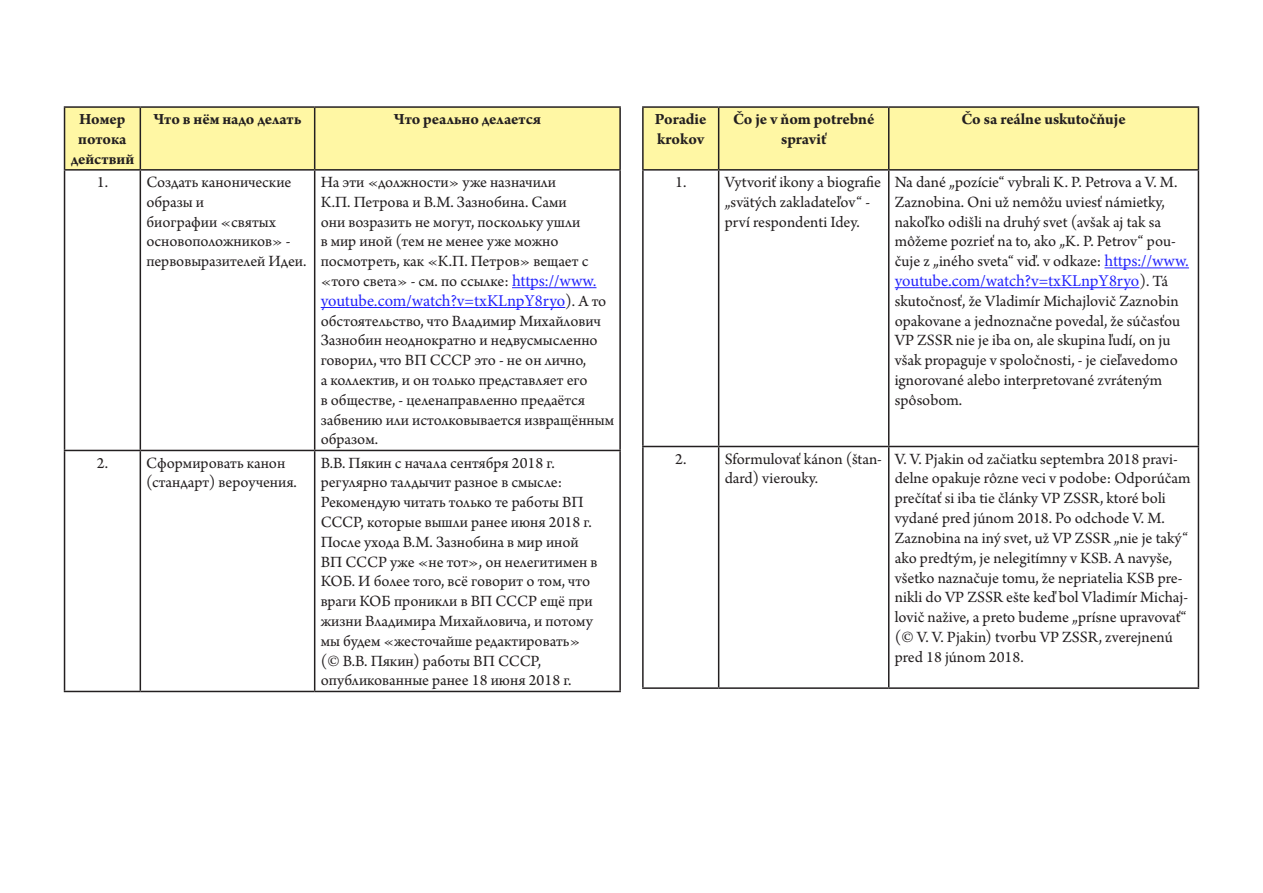
<style>
.page{position:relative;width:1263px;height:893px;background:#fff}
.page>*{position:absolute;margin:0;border:0;box-sizing:border-box;transform-origin:0 0}
.t1{font:16.5px/19.8px "Arno Pro";color:#231f20}
.t2{font:700 16.5px/19.8px "Arno Pro";letter-spacing:-.005em;color:#231f20;text-align:center}
.t3{font:16.5px "Minion Pro";color:#2222fc}
.s1{font-family:"Minion Pro";color:#2222fc}
.s2{font-family:"Arno Pro";color:#231f20}
</style>
<div class="page">
<div style="left:65px;top:108px;width:554px;height:61px;background:#fff7a4"></div>
<hr style="left:64px;top:106px;width:76px;height:2px;background:#231f20">
<hr style="left:64px;top:108px;width:1px;height:61px;background:#231f20">
<hr style="left:140px;top:106px;width:175px;height:2px;background:#231f20">
<hr style="left:140px;top:108px;width:1px;height:61px;background:#231f20">
<hr style="left:315px;top:106px;width:306px;height:2px;background:#231f20">
<hr style="left:314px;top:108px;width:1px;height:61px;background:#231f20">
<hr style="left:619px;top:108px;width:2px;height:61px;background:#231f20">
<hr style="left:64px;top:169px;width:76px;height:2px;background:#231f20">
<hr style="left:64px;top:171px;width:1px;height:279px;background:#231f20">
<hr style="left:140px;top:169px;width:175px;height:2px;background:#231f20">
<hr style="left:140px;top:171px;width:1px;height:279px;background:#231f20">
<hr style="left:315px;top:169px;width:306px;height:2px;background:#231f20">
<hr style="left:314px;top:171px;width:1px;height:279px;background:#231f20">
<hr style="left:619px;top:171px;width:2px;height:279px;background:#231f20">
<hr style="left:64px;top:450px;width:76px;height:1px;background:#231f20">
<hr style="left:64px;top:451px;width:1px;height:240px;background:#231f20">
<hr style="left:140px;top:450px;width:175px;height:1px;background:#231f20">
<hr style="left:140px;top:451px;width:1px;height:240px;background:#231f20">
<hr style="left:315px;top:450px;width:306px;height:1px;background:#231f20">
<hr style="left:314px;top:451px;width:1px;height:240px;background:#231f20">
<hr style="left:619px;top:451px;width:2px;height:240px;background:#231f20">
<hr style="left:64px;top:691px;width:76px;height:1px;background:#231f20">
<hr style="left:140px;top:691px;width:175px;height:1px;background:#231f20">
<hr style="left:315px;top:691px;width:306px;height:1px;background:#231f20">
<hr style="left:512px;top:287px;width:84px;height:1px;background:#2222fc">
<hr style="left:321px;top:307px;width:244px;height:1px;background:#2222fc">
<div style="left:644px;top:108px;width:554px;height:61px;background:#fff7a4"></div>
<hr style="left:642px;top:106px;width:77px;height:2px;background:#231f20">
<hr style="left:642px;top:108px;width:2px;height:61px;background:#231f20">
<hr style="left:719px;top:106px;width:170px;height:2px;background:#231f20">
<hr style="left:718px;top:108px;width:1px;height:61px;background:#231f20">
<hr style="left:889px;top:106px;width:310px;height:2px;background:#231f20">
<hr style="left:888px;top:108px;width:1px;height:61px;background:#231f20">
<hr style="left:1198px;top:108px;width:1px;height:61px;background:#231f20">
<hr style="left:642px;top:169px;width:77px;height:2px;background:#231f20">
<hr style="left:642px;top:171px;width:2px;height:275px;background:#231f20">
<hr style="left:719px;top:169px;width:170px;height:2px;background:#231f20">
<hr style="left:718px;top:171px;width:1px;height:275px;background:#231f20">
<hr style="left:889px;top:169px;width:310px;height:2px;background:#231f20">
<hr style="left:888px;top:171px;width:1px;height:275px;background:#231f20">
<hr style="left:1198px;top:171px;width:1px;height:275px;background:#231f20">
<hr style="left:642px;top:446px;width:77px;height:1px;background:#231f20">
<hr style="left:642px;top:447px;width:2px;height:240px;background:#231f20">
<hr style="left:719px;top:446px;width:170px;height:1px;background:#231f20">
<hr style="left:718px;top:447px;width:1px;height:240px;background:#231f20">
<hr style="left:889px;top:446px;width:310px;height:1px;background:#231f20">
<hr style="left:888px;top:447px;width:1px;height:240px;background:#231f20">
<hr style="left:1198px;top:447px;width:1px;height:240px;background:#231f20">
<hr style="left:642px;top:687px;width:77px;height:2px;background:#231f20">
<hr style="left:719px;top:687px;width:170px;height:2px;background:#231f20">
<hr style="left:889px;top:687px;width:310px;height:2px;background:#231f20">
<hr style="left:1104px;top:267px;width:85px;height:1px;background:#2222fc">
<hr style="left:895px;top:287px;width:244px;height:1px;background:#2222fc">
<p class="t2" style="left:71px;top:110px;width:65px">Номер потока действий</p>
<p class="t2" style="left:154px;top:110px;width:149px">Что в нём надо делать</p>
<p class="t2" style="left:394px;top:110px;width:148px">Что реально делается</p>
<p class="t1" style="left:146px;top:173px;width:162px;text-indent:-50px">1. Создать канонические образы и<br>биографии «святых основоположников» - первовыразителей Идеи.</p>
<p class="t1" style="left:321px;top:173px;width:277px">На эти «должности» уже назначили<br>К.П. Петрова и В.М. Зазнобина. Сами<br>они возразить не могут, поскольку ушли<br>в мир иной (тем не менее уже можно посмотреть, как «К.П. Петров» вещает с «того света» - см. по ссылке: <span class="s1">https://www.</span></p>
<p class="t3" style="left:321px;top:290px;width:287px">youtube.com/watch?v=txKLnpY8ryo<span class="s2">). А то</span></p>
<p class="t1" style="left:321px;top:312px;width:295px">обстоятельство, что Владимир Михайлович Зазнобин неоднократно и недвусмысленно говорил, что ВП СССР это - не он лично,<br>а коллектив, и он только представляет его<br>в обществе, - целенаправленно предаётся забвению или истолковывается извращённым образом.</p>
<p class="t1" style="left:146px;top:454px;width:152px;text-indent:-50px">2. Сформировать канон (стандарт) вероучения.</p>
<p class="t1" style="left:321px;top:454px;width:278px">В.В. Пякин с начала сентября 2018 г. регулярно талдычит разное в смысле:<br>Рекомендую читать только те работы ВП СССР, которые вышли ранее июня 2018 г.<br>После ухода В.М. Зазнобина в мир иной ВП СССР уже «не тот», он нелегитимен в КОБ. И более того, всё говорит о том, что враги КОБ проникли в ВП СССР ещё при жизни Владимира Михайловича, и потому мы будем «жесточайше редактировать» (© В.В. Пякин) работы ВП СССР, опубликованные ранее 18 июня 2018 г.</p>
<p class="t2" style="left:655px;top:110px;width:53px;text-align:left">Poradie krokov</p>
<p class="t2" style="left:733px;top:110px;width:143px">Čo je v ňom potrebné spraviť</p>
<p class="t2" style="left:961px;top:110px;width:166px">Čo sa reálne uskutočňuje</p>
<p class="t1" style="left:725px;top:173px;width:158px;text-indent:-50px">1. Vytvoriť ikony a biografie „svätých zakladateľov“ - prví respondenti Idey.</p>
<p class="t1" style="left:895px;top:173px;width:296px">Na dané „pozície“ vybrali K. P. Petrova a V. M.<br>Zaznobina. Oni už nemôžu uviesť námietky, nakoľko odišli na druhý svet (avšak aj tak sa môžeme pozrieť na to, ako „K. P. Petrov“ pou&shy;čuje z „iného sveta“ viď. v odkaze: <span class="s1">https://www.</span></p>
<p class="t3" style="left:895px;top:270px;width:275px">youtube.com/watch?v=txKLnpY8ryo<span class="s2">). Tá</span></p>
<p class="t1" style="left:895px;top:292px;width:287px">skutočnosť, že Vladimír Michajlovič Zaznobin opakovane a jednoznačne povedal, že súčasťou VP ZSSR nie je iba on, ale skupina ľudí, on ju však propaguje v spoločnosti, - je cieľavedomo ignorované alebo interpretované zvráteným spôsobom.</p>
<p class="t1" style="left:725px;top:450px;width:159px;text-indent:-50px">2. Sformulovať kánon (štan&shy;dard) vierouky.</p>
<p class="t1" style="left:895px;top:450px;width:297px">V. V. Pjakin od začiatku septembra 2018 pravi&shy;delne opakuje rôzne veci v podobe: Odporúčam prečítať si iba tie články VP ZSSR, ktoré boli vydané pred júnom 2018. Po odchode V. M.<br>Zaznobina na iný svet, už VP ZSSR „nie je taký“ ako predtým, je nelegitímny v KSB. A navyše, všetko naznačuje tomu, že nepriatelia KSB pre&shy;nikli do VP ZSSR ešte keď bol Vladimír Michaj&shy;lovič nažive, a preto budeme „prísne upravovať“ (© V. V. Pjakin) tvorbu VP ZSSR, zverejnenú pred 18 júnom 2018.</p>
</div>
